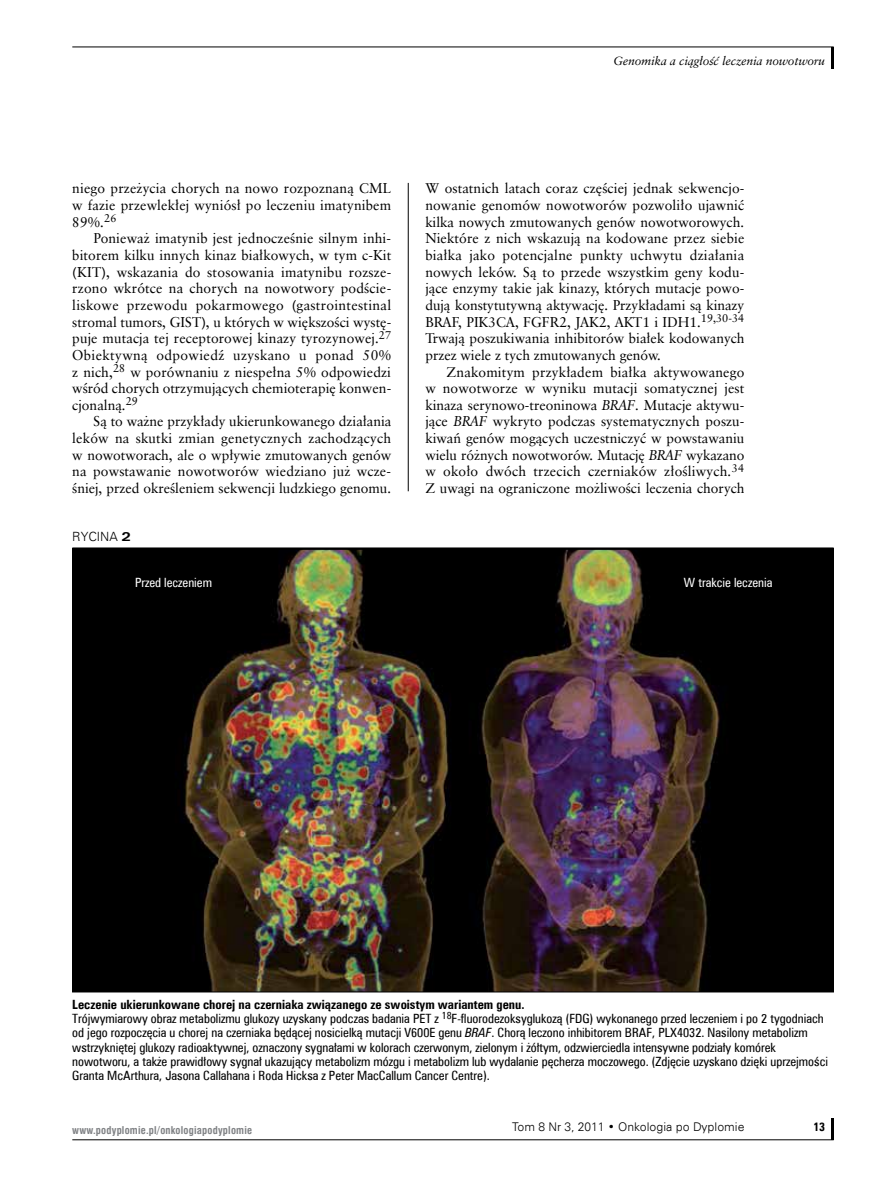
<style>
.page{position:relative;width:872px;height:1191px;background:#fff}
.page>*{position:absolute;margin:0;border:0;box-sizing:border-box;transform-origin:0 0}
.t1{font:14.1px/16.6px "Class Garmnd EU";color:#000;text-align:justify}
.t2{font:12.75px/14.2px "Zurich Cn EU";color:#000}
.t3{font:12.75px "Zurich Cn EU";color:#fff}
.t4{font:12.75px "Zurich Lt EU";color:#000}
.t5{font:italic 12px "Class Garmnd EU";color:#000}
.t6{font:12px "Zurich Lt EU";color:#000}
.t7{font:700 12px "Zurich Cn EU";color:#000}
.t8{font:700 10.5px "Swis 721 Cn EU";letter-spacing:.02em;color:#808285}
.s1{font-family:"Zurich Ex EU";font-weight:700}
.s2{font-style:italic}
.s3{font-weight:700}
</style>
<div class="page">
<hr style="left:72px;top:47px;width:761px;height:1px;background:#000">
<hr style="left:72px;top:1139px;width:761px;height:1px;background:#000">
<hr style="left:831px;top:1118px;width:2px;height:21px;background:#000">
<hr style="left:831px;top:47px;width:2px;height:21px;background:#000">
<hr style="left:408px;top:183px;width:1px;height:308px;background:#000">
<img style="left:74px;top:551px;width:757px;height:439px">
<hr style="left:72px;top:547px;width:761px;height:3px;background:#000">
<p class="t5" style="left:614px;top:53px;width:213px">Genomika a ciągłość leczenia nowotworu</p>
<p class="t1" style="left:72px;top:180px;width:320px">niego przeżycia chorych na nowo rozpoznaną CML w fazie przewlekłej wyniósł po leczeniu imatynibem 89%.<sup>26</sup></p>
<p class="t1" style="left:72px;top:230px;width:321px;text-indent:21px">Ponieważ imatynib jest jednocześnie silnym inhi&shy;bitorem kilku innych kinaz białkowych, w tym c-Kit (KIT), wskazania do stosowania imatynibu rozsze&shy;rzono wkrótce na chorych na nowotwory podście&shy;liskowe przewodu pokarmowego (gastrointestinal stromal tumors, GIST), u których w większości wystę&shy;puje mutacja tej receptorowej kinazy tyrozynowej.<sup>27<br></sup>Obiektywną odpowiedź uzyskano u ponad 50% z nich,<sup>28</sup> w porównaniu z niespełna 5% odpowiedzi wśród chorych otrzymujących chemioterapię konwen&shy;cjonalną.<sup>29</sup></p>
<p class="t1" style="left:72px;top:413px;width:320px;text-indent:21px">Są to ważne przykłady ukierunkowanego działania leków na skutki zmian genetycznych zachodzących w nowotworach, ale o wpływie zmutowanych genów na powstawanie nowotworów wiedziano już wcze&shy;śniej, przed określeniem sekwencji ludzkiego genomu.</p>
<p class="t4" style="left:72px;top:529px;width:60px">ryciNa <span class="s1">2</span></p>
<p class="t1" style="left:425px;top:180px;width:321px">W ostatnich latach coraz częściej jednak sekwencjo&shy;nowanie genomów nowotworów pozwoliło ujawnić kilka nowych zmutowanych genów nowotworowych.<br>Niektóre z nich wskazują na kodowane przez siebie białka jako potencjalne punkty uchwytu działania nowych leków. Są to przede wszystkim geny kodu&shy;jące enzymy takie jak kinazy, których mutacje powo&shy;dują konstytutywną aktywację. Przykładami są kinazy BRAF, PIK3CA, FGFR2, JAK2, AKT1 i IDH1.<sup>19,30-34<br></sup>Trwają poszukiwania inhibitorów białek kodowanych przez wiele z tych zmutowanych genów.</p>
<p class="t1" style="left:425px;top:363px;width:321px;text-indent:21px">Znakomitym przykładem białka aktywowanego w nowotworze w wyniku mutacji somatycznej jest kinaza serynowo-treoninowa <span class="s2">BRAF</span>. Mutacje aktywu&shy;jące <span class="s2">BRAF</span> wykryto podczas systematycznych poszu&shy;kiwań genów mogących uczestniczyć w powstawaniu wielu różnych nowotworów. Mutację <span class="s2">BRAF</span> wykazano w około dwóch trzecich czerniaków złośliwych.<sup>34<br></sup>Z uwagi na ograniczone możliwości leczenia chorych</p>
<p class="t3" style="left:135px;top:574px;width:78px">Przed leczeniem</p>
<p class="t3" style="left:684px;top:574px;width:90px">W trakcie leczenia</p>
<p class="t2" style="left:72px;top:997px;width:757px"><span class="s3">Leczenie ukierunkowane chorej na czerniaka związanego ze swoistym wariantem genu.<br></span>Trójwymiarowy obraz metabolizmu glukozy uzyskany podczas badania PET z <sup>18</sup>F-fluorodezoksyglukozą (FDG) wykonanego przed leczeniem i po 2 tygodniach od jego rozpoczęcia u chorej na czerniaka będącej nosicielką mutacji V600E genu <span class="s2">BRAF</span>. Chorą leczono inhibitorem BRAF, PLX4032. Nasilony metabolizm wstrzykniętej glukozy radioaktywnej, oznaczony sygnałami w kolorach czerwonym, zielonym i żółtym, odzwierciedla intensywne podziały komórek nowotworu, a także prawidłowy sygnał ukazujący metabolizm mózgu i metabolizm lub wydalanie pęcherza moczowego. (Zdjęcie uzyskano dzięki uprzejmości Granta McArthura, Jasona Callahana i Roda Hicksa z Peter MacCallum Cancer Centre).</p>
<p class="t8" style="left:72px;top:1123px;width:181px">www.podyplomie.pl/onkologiapodyplomie</p>
<p class="t6" style="left:512px;top:1119px;width:233px">Tom 8 Nr 3, 2011 • Onkologia po Dyplomie</p>
<p class="t7" style="left:813px;top:1119px;width:13px">13</p>
</div>
